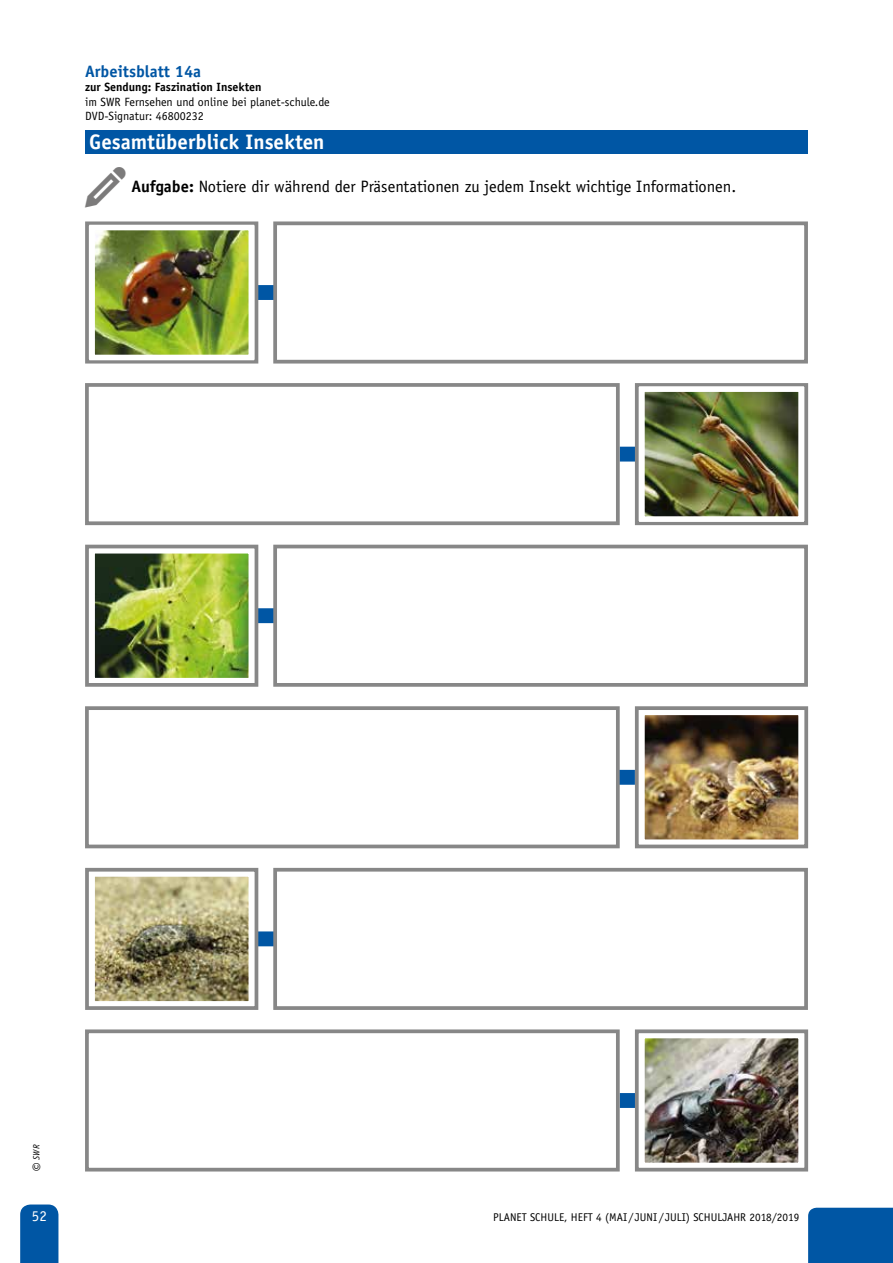
<style>
.page{position:relative;width:893px;height:1263px;background:#fff}
.page>*{position:absolute;margin:0;border:0;box-sizing:border-box;transform-origin:0 0}
.t1{font:700 21px "Officina Sans Std";color:#fff}
.t2{font:16.5px "Officina Sans Std";color:#000}
.t3{font:700 16.5px "Officina Sans Std";color:#0056a4}
.t4{font:15px "Officina Sans Std";color:#fff}
.t5{font:12px/14.4px "Officina Sans Std";color:#000}
.t6{font:700 12px "Officina Sans Std";color:#000}
.t7{font:11.25px "Officina Sans Std";color:#000}
.t8{font:italic 9px "Officina Sans Std";color:#000}
.s1{font-weight:700}
.s2{font-size:16.5px}
</style>
<div class="page">
<div style="left:257px;top:285px;width:17px;height:15px;background:#0056a4;border:4px solid #0056a4"></div>
<div style="left:620px;top:447px;width:17px;height:14px;background:#0056a4"></div>
<div style="left:257px;top:608px;width:17px;height:15px;background:#0056a4;border:4px solid #0056a4"></div>
<div style="left:617px;top:770px;width:18px;height:15px;background:#0056a4;border:4px solid #0056a4"></div>
<div style="left:257px;top:931px;width:17px;height:15px;background:#0056a4;border:4px solid #0056a4"></div>
<div style="left:620px;top:1093px;width:17px;height:15px;background:#0056a4;border:4px solid #0056a4"></div>
<div style="left:85px;top:130px;width:723px;height:23px;background:#0056a4"></div>
<div style="left:20px;top:1204px;width:38px;height:59px;background:#0056a4"></div>
<div style="left:808px;top:1208px;width:85px;height:55px;background:#0056a4"></div>
<div style="left:85px;top:221px;width:173px;height:143px;border:4px solid #878787"></div>
<div style="left:635px;top:383px;width:173px;height:142px;border:4px solid #878787"></div>
<img style="left:96px;top:555px;width:151px;height:121px">
<div style="left:89px;top:548px;width:165px;height:135px;border:6px solid #fff"></div>
<div style="left:85px;top:545px;width:173px;height:142px;border:4px solid #878787"></div>
<img style="left:646px;top:716px;width:151px;height:122px">
<div style="left:639px;top:709px;width:165px;height:136px;border:6px solid #fff"></div>
<div style="left:635px;top:706px;width:173px;height:142px;border:4px solid #878787"></div>
<img style="left:96px;top:878px;width:151px;height:122px">
<div style="left:89px;top:871px;width:165px;height:136px;border:6px solid #fff"></div>
<div style="left:85px;top:868px;width:173px;height:142px;border:4px solid #878787"></div>
<img style="left:646px;top:1040px;width:151px;height:121px">
<div style="left:639px;top:1033px;width:165px;height:135px;border:6px solid #fff"></div>
<div style="left:635px;top:1029px;width:173px;height:142px;border:4px solid #878787"></div>
<div style="left:273px;top:221px;width:535px;height:143px;border:4px solid #878787"></div>
<div style="left:85px;top:383px;width:535px;height:142px;border:4px solid #878787"></div>
<div style="left:273px;top:545px;width:535px;height:142px;border:4px solid #878787"></div>
<div style="left:85px;top:706px;width:535px;height:142px;border:4px solid #878787"></div>
<div style="left:273px;top:868px;width:535px;height:142px;border:4px solid #878787"></div>
<div style="left:85px;top:1029px;width:535px;height:142px;border:4px solid #878787"></div>
<img style="left:646px;top:393px;width:151px;height:122px">
<div style="left:639px;top:386px;width:165px;height:136px;border:6px solid #fff"></div>
<img style="left:96px;top:232px;width:151px;height:121px">
<div style="left:89px;top:225px;width:165px;height:135px;border:6px solid #fff"></div>
<p class="t3" style="left:85px;top:61px;width:118px">Arbeitsblatt 14a</p>
<p class="t6" style="left:85px;top:80px;width:178px">zur Sendung: Faszination Insekten</p>
<p class="t5" style="left:85px;top:94px;width:246px">im SWR Fernsehen und online bei planet-schule.de<br>DVD-Signatur: 46800232</p>
<p class="t1" style="left:89px;top:129px;width:237px">Gesamtüberblick Insekten</p>
<p class="t2" style="left:132px;top:177px;width:606px"><span class="s1">Aufgabe:</span> Notiere dir während der Präsentationen zu jedem Insekt wichtige Informationen.</p>
<p class="t8" style="left:31px;top:1172px;width:28px;rotate:-90deg"><span class="s2">©</span> SWR</p>
<p class="t4" style="left:32px;top:1207px;width:16px">52</p>
<p class="t7" style="left:493px;top:1211px;width:308px">PLANET SCHULE, HEFT 4 (MAI / JUNI / JULI) SCHULJAHR 2018/2019</p>
</div>
